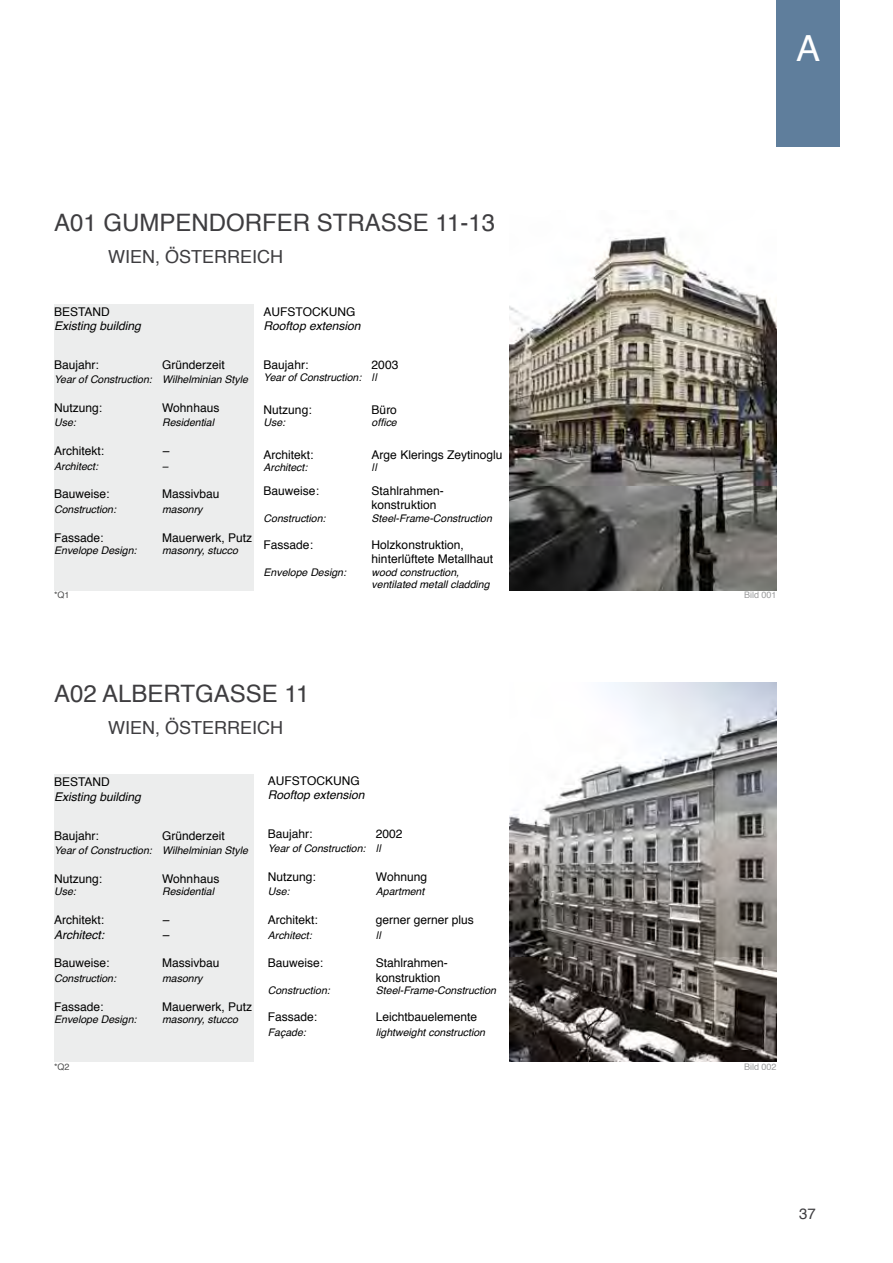
<style>
.page{position:relative;width:893px;height:1263px;background:#fff}
.page>*{position:absolute;margin:0;border:0;box-sizing:border-box;transform-origin:0 0}
.t1{font:36px "Helvetica";color:#fff}
.t2{font:24px "Helvetica";color:#3e3d40}
.t3{font:18px "Helvetica";color:#3e3d40}
.t4{font:15px "Helvetica";color:#3e3d40}
.t5{font:12px/14.4px "Helvetica";color:#000}
.t6{font:italic 12px "Helvetica";color:#000}
.t7{font:italic 10.5px/12.6px "Helvetica";color:#000}
.t8{font:9px "Helvetica";color:#707172}
.t9{font:9px "Helvetica";color:#000}
</style>
<div class="page">
<img style="left:510px;top:682px;width:266px;height:380px">
<div style="left:54px;top:304px;width:200px;height:286px;background:#eceded"></div>
<div style="left:54px;top:774px;width:200px;height:288px;background:#eceded"></div>
<div style="left:776px;top:0;width:63px;height:147px;background:#5f7e9c"></div>
<img style="left:509px;top:237px;width:268px;height:354px">
<h2 class="t2" style="left:54px;top:204px;width:442px">A01 GUMPENDORFER STRASSE 11-13</h2>
<h3 class="t3" style="left:108px;top:243px;width:84px">Wien , Österreich</h3>
<p class="t5" style="left:54px;top:305px;width:57px">BESTAND</p>
<p class="t6" style="left:54px;top:316px;width:88px">Existing building</p>
<p class="t5" style="left:54px;top:358px;width:46px">Baujahr:</p>
<p class="t5" style="left:162px;top:358px;width:64px">Gründerzeit</p>
<p class="t7" style="left:54px;top:373px;width:195px">Year of Construction: Wilhelminian Style</p>
<p class="t5" style="left:54px;top:401px;width:50px">Nutzung:</p>
<p class="t5" style="left:162px;top:401px;width:59px">Wohnhaus</p>
<p class="t7" style="left:54px;top:417px;width:23px">Use:</p>
<p class="t7" style="left:162px;top:417px;width:53px">Residential</p>
<p class="t5" style="left:54px;top:444px;width:52px">Architekt:</p>
<p class="t6" style="left:162px;top:441px;width:8px">–</p>
<p class="t7" style="left:54px;top:460px;width:45px">Architect:</p>
<p class="t7" style="left:162px;top:460px;width:7px">–</p>
<p class="t5" style="left:54px;top:487px;width:57px">Bauweise:</p>
<p class="t5" style="left:162px;top:487px;width:59px">Massivbau</p>
<p class="t7" style="left:54px;top:503px;width:63px">Construction:</p>
<p class="t7" style="left:162px;top:503px;width:42px">masonry</p>
<p class="t5" style="left:54px;top:530px;width:51px">Fassade:</p>
<p class="t5" style="left:162px;top:530px;width:92px">Mauerwerk, Putz</p>
<p class="t7" style="left:54px;top:544px;width:84px">Envelope Design:</p>
<p class="t7" style="left:162px;top:544px;width:77px">masonry, stucco</p>
<p class="t9" style="left:54px;top:588px;width:17px">*Q1</p>
<p class="t5" style="left:264px;top:305px;width:93px">AUFSTOCKUNG</p>
<p class="t6" style="left:264px;top:316px;width:98px">Rooftop extension</p>
<p class="t5" style="left:264px;top:358px;width:46px">Baujahr:</p>
<p class="t5" style="left:372px;top:358px;width:28px">2003</p>
<p class="t7" style="left:264px;top:372px;width:115px">Year of Construction: ||</p>
<p class="t5" style="left:264px;top:403px;width:50px">Nutzung:</p>
<p class="t5" style="left:372px;top:403px;width:27px">Büro</p>
<p class="t7" style="left:264px;top:417px;width:23px">Use:</p>
<p class="t7" style="left:372px;top:417px;width:27px">office</p>
<p class="t5" style="left:264px;top:448px;width:52px">Architekt:</p>
<p class="t5" style="left:372px;top:448px;width:132px">Arge Klerings Zeytinoglu</p>
<p class="t7" style="left:264px;top:462px;width:45px">Architect:</p>
<p class="t7" style="left:372px;top:462px;width:7px">||</p>
<p class="t5" style="left:264px;top:484px;width:57px">Bauweise:</p>
<p class="t5" style="left:372px;top:484px;width:74px">Stahlrahmen&shy;konstruktion</p>
<p class="t7" style="left:264px;top:512px;width:63px">Construction:</p>
<p class="t7" style="left:372px;top:512px;width:122px">Steel-Frame-Construction</p>
<p class="t5" style="left:264px;top:538px;width:51px">Fassade:</p>
<p class="t5" style="left:372px;top:538px;width:123px">Holzkonstruktion, hinterlüftete Metallhaut</p>
<p class="t7" style="left:264px;top:566px;width:84px">Envelope Design:</p>
<p class="t7" style="left:372px;top:566px;width:119px">wood construction, ventilated metall cladding</p>
<h2 class="t2" style="left:54px;top:675px;width:257px">A02 ALBERTGASSE 11</h2>
<h3 class="t3" style="left:108px;top:714px;width:84px">Wien , Österreich</h3>
<p class="t5" style="left:54px;top:775px;width:57px">BESTAND</p>
<p class="t6" style="left:54px;top:787px;width:88px">Existing building</p>
<p class="t5" style="left:54px;top:828px;width:46px">Baujahr:</p>
<p class="t5" style="left:162px;top:828px;width:64px">Gründerzeit</p>
<p class="t7" style="left:54px;top:844px;width:195px">Year of Construction: Wilhelminian Style</p>
<p class="t5" style="left:54px;top:872px;width:50px">Nutzung:</p>
<p class="t5" style="left:162px;top:872px;width:59px">Wohnhaus</p>
<p class="t7" style="left:54px;top:886px;width:23px">Use:</p>
<p class="t7" style="left:162px;top:886px;width:53px">Residential</p>
<p class="t5" style="left:54px;top:913px;width:52px">Architekt:</p>
<p class="t6" style="left:162px;top:910px;width:8px">–</p>
<p class="t6" style="left:54px;top:925px;width:52px">Architect:</p>
<p class="t6" style="left:162px;top:925px;width:8px">–</p>
<p class="t5" style="left:54px;top:956px;width:57px">Bauweise:</p>
<p class="t5" style="left:162px;top:956px;width:59px">Massivbau</p>
<p class="t7" style="left:54px;top:972px;width:63px">Construction:</p>
<p class="t7" style="left:162px;top:972px;width:42px">masonry</p>
<p class="t5" style="left:54px;top:999px;width:51px">Fassade:</p>
<p class="t5" style="left:162px;top:999px;width:92px">Mauerwerk, Putz</p>
<p class="t7" style="left:54px;top:1013px;width:84px">Envelope Design:</p>
<p class="t7" style="left:162px;top:1013px;width:77px">masonry, stucco</p>
<p class="t9" style="left:54px;top:1059px;width:17px">*Q2</p>
<p class="t5" style="left:268px;top:774px;width:93px">AUFSTOCKUNG</p>
<p class="t6" style="left:268px;top:785px;width:98px">Rooftop extension</p>
<p class="t5" style="left:268px;top:827px;width:46px">Baujahr:</p>
<p class="t5" style="left:376px;top:827px;width:28px">2002</p>
<p class="t7" style="left:268px;top:842px;width:115px">Year of Construction: ||</p>
<p class="t5" style="left:268px;top:870px;width:50px">Nutzung:</p>
<p class="t5" style="left:376px;top:870px;width:53px">Wohnung</p>
<p class="t7" style="left:268px;top:886px;width:23px">Use:</p>
<p class="t7" style="left:376px;top:886px;width:50px">Apartment</p>
<p class="t5" style="left:268px;top:913px;width:52px">Architekt:</p>
<p class="t5" style="left:376px;top:913px;width:100px">gerner gerner plus</p>
<p class="t7" style="left:268px;top:929px;width:45px">Architect:</p>
<p class="t7" style="left:376px;top:929px;width:7px">||</p>
<p class="t5" style="left:268px;top:956px;width:57px">Bauweise:</p>
<p class="t5" style="left:376px;top:956px;width:74px">Stahlrahmen&shy;konstruktion</p>
<p class="t7" style="left:268px;top:985px;width:63px">Construction:</p>
<p class="t7" style="left:376px;top:985px;width:122px">Steel-Frame-Construction</p>
<p class="t5" style="left:268px;top:1010px;width:51px">Fassade:</p>
<p class="t5" style="left:376px;top:1010px;width:103px">Leichtbauelemente</p>
<p class="t7" style="left:268px;top:1026px;width:39px">Façade:</p>
<p class="t7" style="left:376px;top:1026px;width:111px">lightweight construction</p>
<h1 class="t1" style="left:796px;top:21px;width:26px">A</h1>
<p class="t8" style="left:744px;top:588px;width:34px">Bild 001</p>
<p class="t8" style="left:744px;top:1059px;width:34px">Bild 002</p>
<h3 class="t4" style="left:799px;top:1202px;width:18px">37</h3>
</div>
